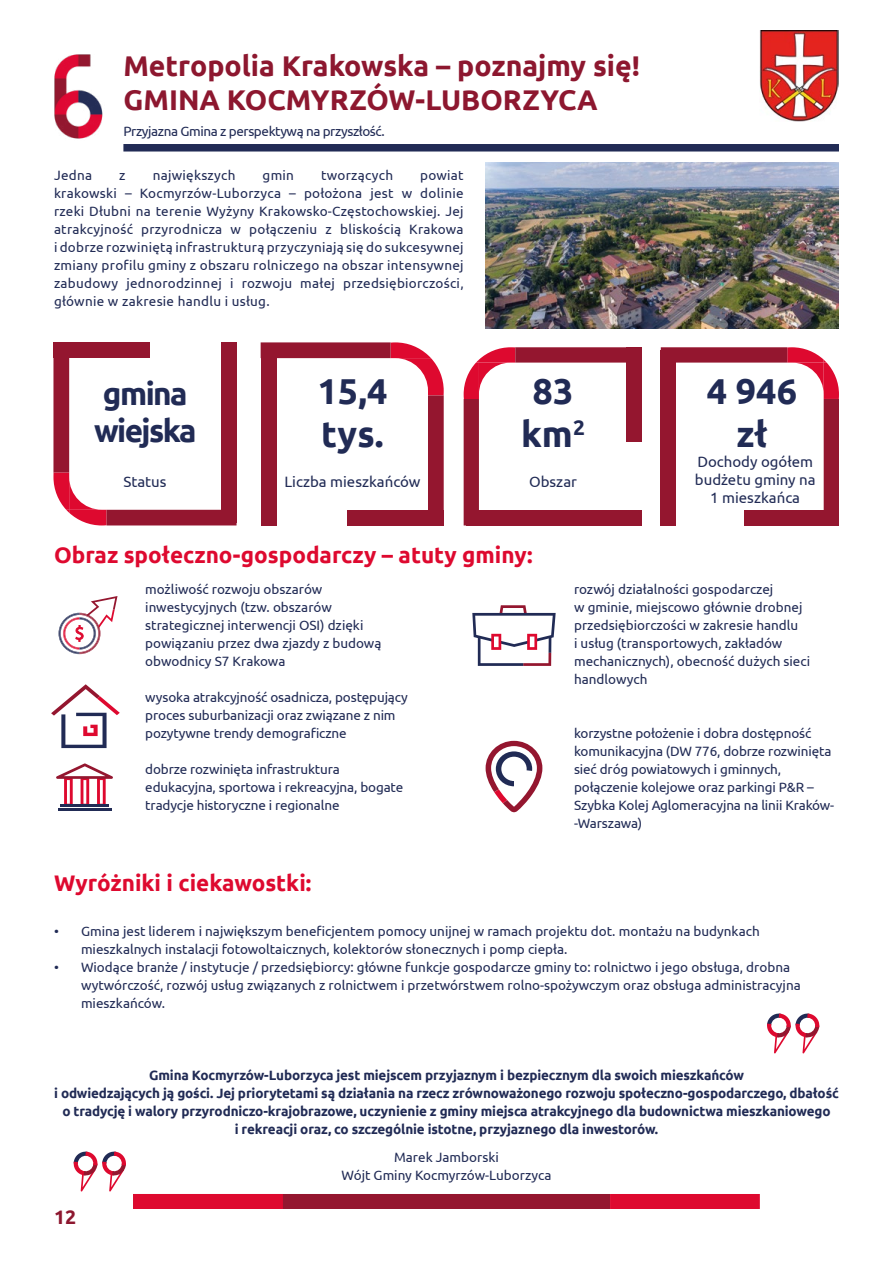
<style>
.page{position:relative;width:893px;height:1263px;background:#fff}
.page>*{position:absolute;margin:0;border:0;box-sizing:border-box;transform-origin:0 0}
.t1{font:700 36px/43.2px "Ubuntu";color:#212b55;text-align:center}
.t2{font:700 31.5px/37.8px "Ubuntu";letter-spacing:-.05em;color:#212b55}
.t3{font:700 28.5px/34.2px "Ubuntu";color:#8d172f}
.t4{font:700 22.5px "Ubuntu";color:#de092f}
.t5{font:700 19.5px "Ubuntu";color:#8d172f}
.t6{font:15px/18px "Ubuntu";color:#212b55;text-align:center}
.t7{font:13.5px/18px "Ubuntu";color:#212b55}
.t8{font:700 13.5px/18px "Ubuntu";letter-spacing:-.01em;color:#212b55;text-align:center}
.t9{font:13.5px "Ubuntu";letter-spacing:-.03em;color:#212b55}
.t10{font:13.5px "Ubuntu";letter-spacing:.02em;color:#212b55}
</style>
<div class="page">
<svg style="left:53px;top:342px;width:184px;height:183px"></svg>
<svg style="left:464px;top:347px;width:178px;height:178px"></svg>
<svg style="left:661px;top:347px;width:178px;height:178px"></svg>
<svg style="left:261px;top:342px;width:183px;height:183px"></svg>
<img style="left:486px;top:162px;width:353px;height:166px">
<img style="left:759px;top:31px;width:80px;height:90px">
<div style="left:133px;top:1194px;width:477px;height:15px;background:#94162f"></div>
<div style="left:133px;top:1194px;width:150px;height:15px;background:#de092f"></div>
<div style="left:610px;top:1194px;width:150px;height:15px;background:#de092f"></div>
<svg style="left:73px;top:1151px;width:53px;height:40px"></svg>
<svg style="left:767px;top:1013px;width:53px;height:40px"></svg>
<svg style="left:472px;top:605px;width:84px;height:61px"></svg>
<svg style="left:486px;top:741px;width:56px;height:71px"></svg>
<svg style="left:51px;top:684px;width:69px;height:64px"></svg>
<img style="left:54px;top:54px;width:49px;height:85px">
<div style="left:123px;top:144px;width:716px;height:8px;background:#212b55"></div>
<svg style="left:59px;top:596px;width:59px;height:58px"></svg>
<svg style="left:56px;top:763px;width:57px;height:43px"></svg>
<hr style="left:60px;top:804px;width:48px;height:3px;background:#212b55">
<hr style="left:58px;top:809px;width:54px;height:2px;background:#212b55">
<h3 class="t3" style="left:123px;top:48px;width:518px">Metropolia Krakowska – poznajmy się!<br>GMINA KOCMYRZÓW-LUBORZYCA</h3>
<p class="t9" style="left:123px;top:123px;width:263px">Przyjazna Gmina z perspektywą na przyszłość.</p>
<p class="t7" style="left:54px;top:166px;width:40px">Jedna</p>
<p class="t7" style="left:119px;top:166px;width:8px">z</p>
<p class="t10" style="left:153px;top:167px;width:84px">największych</p>
<p class="t7" style="left:263px;top:166px;width:33px">gmin</p>
<p class="t10" style="left:321px;top:167px;width:73px">tworzących</p>
<p class="t7" style="left:54px;top:166px;width:411px;text-align:justify;text-indent:366px">powiat krakowski – Kocmyrzów-Luborzyca – położona jest w dolinie rzeki Dłubni na terenie Wyżyny Krakowsko-Częstochowskiej. Jej atrakcyjność przyrodnicza w połączeniu z bliskością Krakowa i dobrze rozwiniętą infrastrukturą przyczyniają się do sukcesywnej zmiany profilu gminy z obszaru rolniczego na obszar intensywnej zabudowy jednorodzinnej i rozwoju małej przedsiębiorczości, głównie w zakresie handlu i usług.</p>
<h2 class="t2" style="left:94px;top:374px;width:104px">gmina wiejska</h2>
<h1 class="t1" style="left:521px;top:369px;width:65px">83 km<sup>2</sup></h1>
<h1 class="t1" style="left:707px;top:369px;width:92px">4 946 zł</h1>
<h1 class="t1" style="left:317px;top:369px;width:72px;text-align:left">15,4 tys.</h1>
<p class="t6" style="left:695px;top:452px;width:122px">Dochody ogółem budżetu gminy na<br>1 mieszkańca</p>
<p class="t6" style="left:123px;top:472px;width:45px">Status</p>
<p class="t6" style="left:284px;top:472px;width:137px">Liczba mieszkańców</p>
<p class="t6" style="left:529px;top:472px;width:49px">Obszar</p>
<h3 class="t4" style="left:54px;top:541px;width:480px">Obraz społeczno-gospodarczy – atuty gminy:</h3>
<p class="t7" style="left:145px;top:580px;width:238px">możliwość rozwoju obszarów inwestycyjnych (tzw. obszarów strategicznej interwencji OSI) dzięki powiązaniu przez dwa zjazdy z budową obwodnicy S7 Krakowa</p>
<p class="t7" style="left:145px;top:688px;width:264px">wysoka atrakcyjność osadnicza, postępujący proces suburbanizacji oraz związane z nim pozytywne trendy demograficzne</p>
<p class="t7" style="left:145px;top:760px;width:259px">dobrze rozwinięta infrastruktura edukacyjna, sportowa i rekreacyjna, bogate tradycje historyczne i regionalne</p>
<p class="t7" style="left:574px;top:580px;width:238px">rozwój działalności gospodarczej<br>w gminie, miejscowo głównie drobnej przedsiębiorczości w zakresie handlu<br>i usług (transportowych, zakładów mechanicznych), obecność dużych sieci handlowych</p>
<p class="t7" style="left:574px;top:724px;width:261px">korzystne położenie i dobra dostępność komunikacyjna (DW 776, dobrze rozwinięta sieć dróg powiatowych i gminnych, połączenie kolejowe oraz parkingi P&amp;R – Szybka Kolej Aglomeracyjna na linii Kraków-Warszawa)</p>
<h3 class="t4" style="left:54px;top:870px;width:259px">Wyróżniki i ciekawostki:</h3>
<p class="t7" style="left:81px;top:922px;width:680px;text-indent:-27px">• Gmina jest liderem i największym beneficjentem pomocy unijnej w ramach projektu dot. montażu na budynkach mieszkalnych instalacji fotowoltaicznych, kolektorów słonecznych i pomp ciepła.</p>
<p class="t7" style="left:81px;top:958px;width:721px;text-indent:-27px">• Wiodące branże / instytucje / przedsiębiorcy: główne funkcje gospodarcze gminy to: rolnictwo i jego obsługa, drobna wytwórczość, rozwój usług związanych z rolnictwem i przetwórstwem rolno-spożywczym oraz obsługa administracyjna mieszkańców.</p>
<p class="t8" style="left:54px;top:1066px;width:786px">Gmina Kocmyrzów-Luborzyca jest miejscem przyjaznym i bezpiecznym dla swoich mieszkańców<br>i odwiedzających ją gości. Jej priorytetami są działania na rzecz zrównoważonego rozwoju społeczno-gospodarczego, dbałość o tradycję i walory przyrodniczo-krajobrazowe, uczynienie z gminy miejsca atrakcyjnego dla budownictwa mieszkaniowego<br>i rekreacji oraz, co szczególnie istotne, przyjaznego dla inwestorów.</p>
<p class="t7" style="left:341px;top:1148px;width:212px;text-align:center">Marek Jamborski<br>Wójt Gminy Kocmyrzów-Luborzyca</p>
<h3 class="t5" style="left:54px;top:1205px;width:24px">12</h3>
</div>
